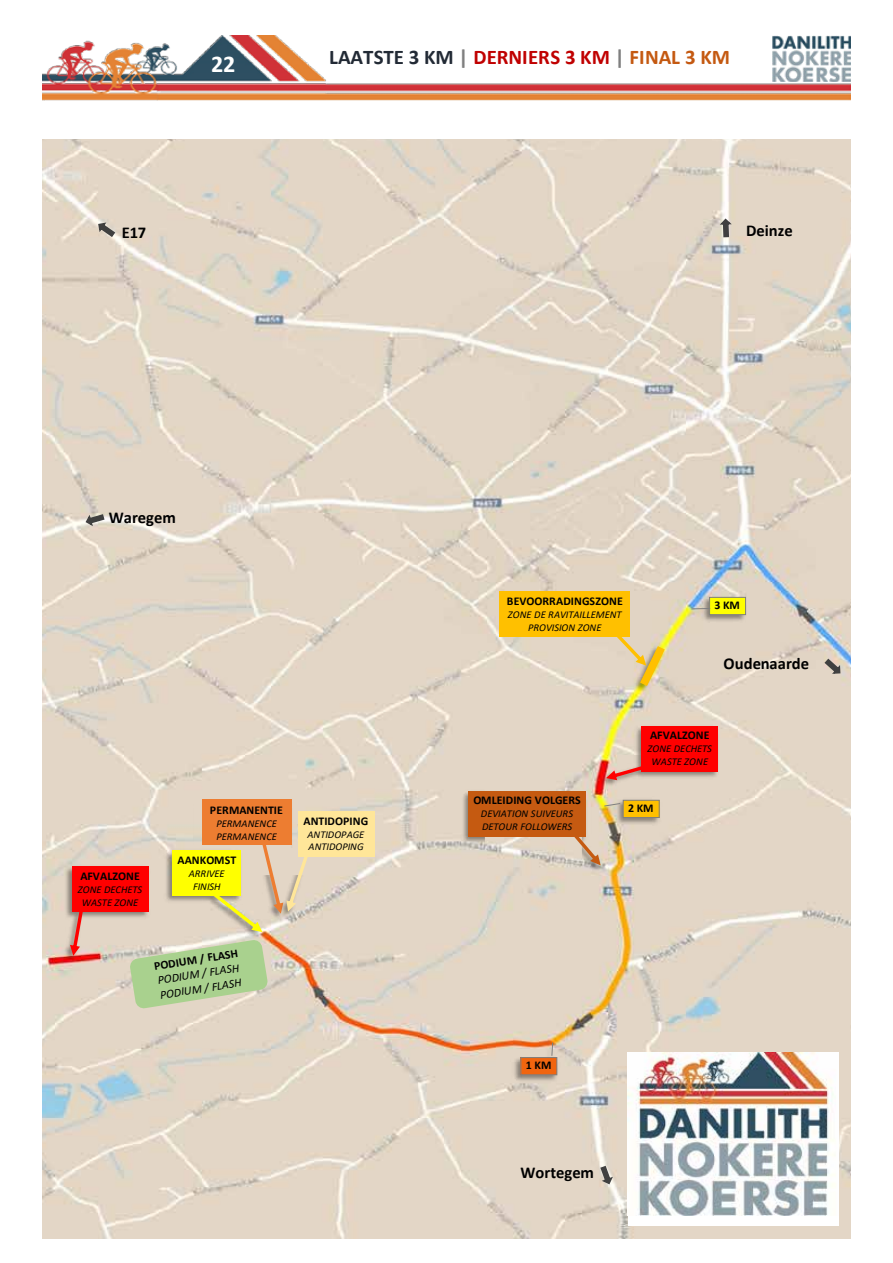
<style>
.page{position:relative;width:893px;height:1263px;background:#fff}
.page>*{position:absolute;margin:0;border:0;box-sizing:border-box;transform-origin:0 0}
.t1{font:700 24.15px "Calibri";color:#fff}
.t2{font:700 20.85px "Calibri";letter-spacing:.005em;color:#c00000}
.t3{font:700 16.5px "Calibri";color:#000}
.t4{font:700 11.85px "Calibri";letter-spacing:.005em;color:#000}
.t5{font:italic 11.85px/14.9px "Calibri";color:#000}
.t6{font:italic 10.5px/12.9px "Calibri";color:#000;text-align:center}
.s1{color:#222a35}
.s2{color:#7f7f7f}
.s3{color:#c45911}
</style>
<div class="page">
<img style="left:43px;top:36px;width:807px;height:65px">
<img style="left:771px;top:36px;width:80px;height:45px">
<img style="left:318px;top:44px;width:532px;height:52px">
<img style="left:200px;top:49px;width:49px;height:29px">
<img style="left:43px;top:139px;width:807px;height:1099px">
<img style="left:614px;top:798px;width:49px;height:29px">
<div style="left:623px;top:800px;width:36px;height:18px;border:1px solid #7f7f7f"></div>
<svg style="left:614px;top:803px;width:7px;height:3px"></svg>
<img style="left:623px;top:801px;width:36px;height:16px">
<img style="left:682px;top:594px;width:67px;height:30px">
<div style="left:709px;top:597px;width:37px;height:18px;border:1px solid #7f7f7f"></div>
<svg style="left:691px;top:608px;width:19px;height:1px"></svg>
<img style="left:710px;top:598px;width:35px;height:16px">
<img style="left:511px;top:1039px;width:49px;height:46px">
<div style="left:521px;top:1057px;width:36px;height:18px;border:1px solid #7f7f7f"></div>
<svg style="left:551px;top:1042px;width:2px;height:14px"></svg>
<img style="left:521px;top:1057px;width:35px;height:17px">
<img style="left:630px;top:643px;width:38px;height:53px">
<svg style="left:718px;top:217px;width:16px;height:21px"></svg>
<img style="left:111px;top:222px;width:53px;height:17px">
<div style="left:510px;top:1163px;width:101px;height:23px;background:#e3d6c6"></div>
<svg style="left:823px;top:658px;width:18px;height:17px"></svg>
<svg style="left:97px;top:221px;width:19px;height:17px"></svg>
<div style="left:735px;top:220px;width:93px;height:23px;background:#e3d6c6"></div>
<svg style="left:599px;top:1165px;width:15px;height:20px"></svg>
<img style="left:713px;top:653px;width:113px;height:20px">
<svg style="left:85px;top:513px;width:13px;height:15px"></svg>
<img style="left:98px;top:507px;width:92px;height:22px">
<div style="left:628px;top:1053px;width:210px;height:173px;background:#fff"></div>
<img style="left:628px;top:1053px;width:207px;height:162px">
<svg style="left:129px;top:939px;width:139px;height:70px;background:#b6d29b"></svg>
<img style="left:258px;top:952px;width:8px;height:34px">
<img style="left:163px;top:847px;width:113px;height:105px">
<div style="left:172px;top:851px;width:69px;height:45px;background:#ff0"></div>
<img style="left:192px;top:796px;width:102px;height:137px">
<div style="left:202px;top:799px;width:89px;height:46px;background:#ed7d31"></div>
<img style="left:310px;top:808px;width:68px;height:123px">
<div style="left:298px;top:811px;width:76px;height:45px;background:#ffe699"></div>
<svg style="left:210px;top:806px;width:100px;height:126px"></svg>
<img style="left:300px;top:813px;width:10px;height:42px">
<img style="left:54px;top:863px;width:97px;height:113px">
<div style="left:72px;top:867px;width:76px;height:45px;background:#f00"></div>
<svg style="left:70px;top:905px;width:14px;height:51px"></svg>
<img style="left:74px;top:905px;width:10px;height:5px">
<img style="left:490px;top:681px;width:122px;height:5px">
<div style="left:500px;top:592px;width:130px;height:45px;background:#ffc000"></div>
<svg style="left:612px;top:630px;width:54px;height:57px;background:#e3ce9a"></svg>
<img style="left:612px;top:630px;width:16px;height:5px">
<img style="left:586px;top:723px;width:135px;height:75px">
<div style="left:641px;top:726px;width:77px;height:45px;background:#f00"></div>
<svg style="left:606px;top:763px;width:46px;height:17px"></svg>
<img style="left:643px;top:763px;width:9px;height:7px">
<img style="left:459px;top:788px;width:155px;height:97px">
<div style="left:469px;top:791px;width:117px;height:45px;background:#c55a11"></div>
<svg style="left:570px;top:830px;width:31px;height:35px"></svg>
<img style="left:570px;top:830px;width:14px;height:5px">
<h3 class="t3" style="left:122px;top:220px;width:26px">E17</h3>
<h1 class="t1" style="left:211px;top:47px;width:26px">22</h1>
<h2 class="t2" style="left:329px;top:42px;width:403px"><span class="s1">LAATSTE 3 KM</span> <span class="s2">|</span> DERNIERS 3 KM <span class="s2">|</span> <span class="s3">FINAL 3 KM</span></h2>
<h3 class="t3" style="left:746px;top:219px;width:48px">Deinze</h3>
<h3 class="t3" style="left:109px;top:506px;width:69px">Waregem</h3>
<p class="t4" style="left:210px;top:801px;width:75px">PERMANENTIE</p>
<p class="t6" style="left:216px;top:816px;width:62px;text-align:left">PERMANENCE<br>PERMANENCE</p>
<p class="t4" style="left:303px;top:812px;width:66px">ANTIDOPING</p>
<p class="t6" style="left:307px;top:827px;width:58px;text-align:left">ANTIDOPAGE<br>ANTIDOPING</p>
<p class="t4" style="left:507px;top:593px;width:117px">BEVOORRADINGSZONE</p>
<p class="t6" style="left:508px;top:608px;width:115px">ZONE DE RAVITAILLEMENT<br>PROVISION ZONE</p>
<p class="t4" style="left:714px;top:597px;width:27px">3 KM</p>
<h3 class="t3" style="left:723px;top:652px;width:87px">Oudenaarde</h3>
<p class="t4" style="left:650px;top:727px;width:61px">AFVALZONE</p>
<p class="t6" style="left:648px;top:742px;width:66px">ZONE DECHETS<br>WASTE ZONE</p>
<p class="t4" style="left:473px;top:792px;width:109px">OMLEIDING VOLGERS</p>
<p class="t6" style="left:481px;top:807px;width:94px;text-align:left">DEVIATION SUIVEURS<br>DETOUR FOLLOWERS</p>
<p class="t4" style="left:628px;top:800px;width:27px">2 KM</p>
<p class="t4" style="left:80px;top:867px;width:61px">AFVALZONE</p>
<p class="t6" style="left:78px;top:882px;width:66px">ZONE DECHETS<br>WASTE ZONE</p>
<p class="t4" style="left:178px;top:852px;width:60px">AANKOMST</p>
<p class="t6" style="left:189px;top:867px;width:38px">ARRIVEE<br>FINISH</p>
<p class="t4" style="left:153px;top:958px;width:86px;rotate:-9deg">PODIUM / FLASH</p>
<p class="t5" style="left:157px;top:972px;width:84px;rotate:-9deg">PODIUM / FLASH<br>PODIUM / FLASH</p>
<p class="t4" style="left:526px;top:1057px;width:27px">1 KM</p>
<h3 class="t3" style="left:520px;top:1161px;width:75px">Wortegem</h3>
</div>
